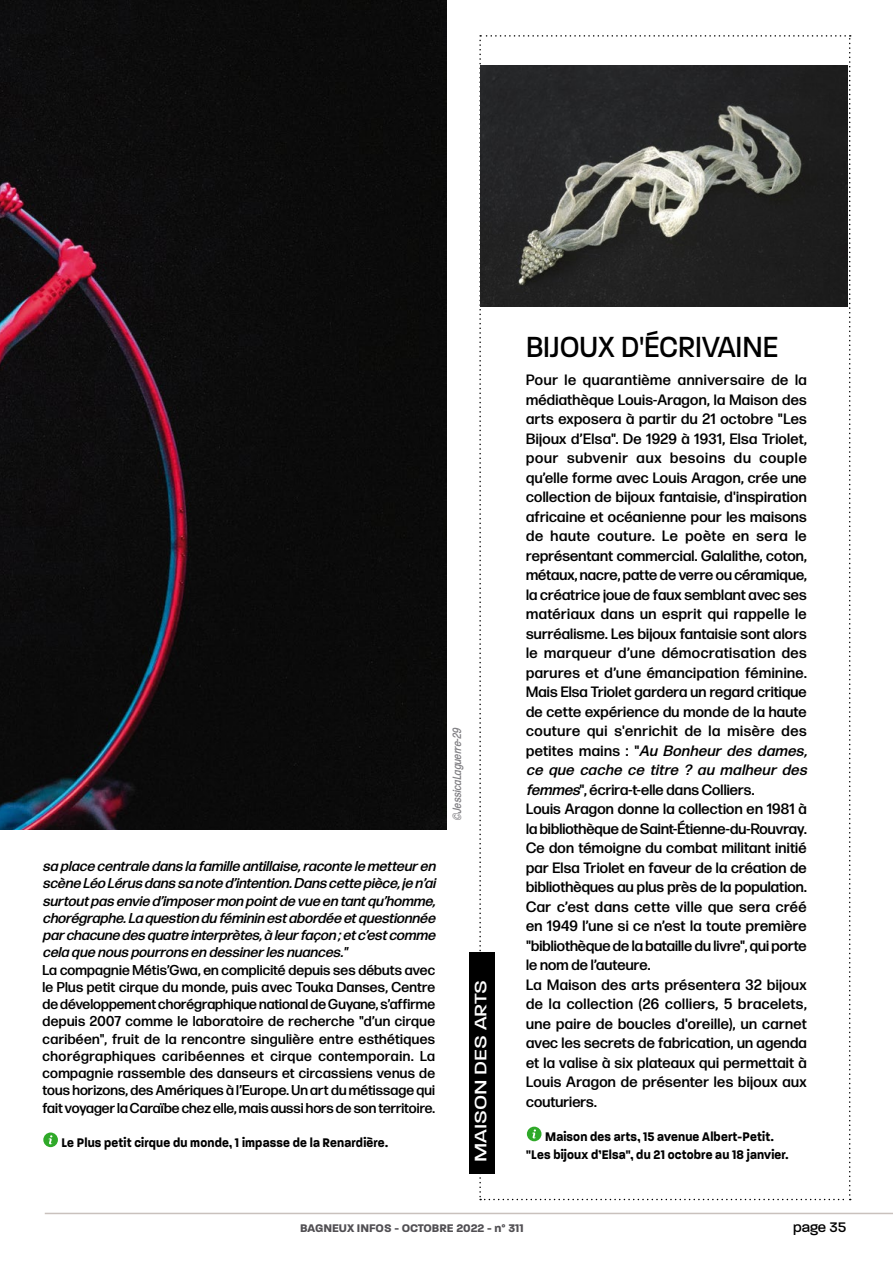
<style>
.page{position:relative;width:893px;height:1263px;background:#fff}
.page>*{position:absolute;margin:0;border:0;box-sizing:border-box;transform-origin:0 0}
.t1{font:500 31.5px "Paralucent";color:#000;scale:.9 1}
.t2{font:500 18px "Paralucent";color:#fff;scale:1.2 1}
.t3{font:500 15px/19.5px "Forma DJR Deck";letter-spacing:.02em;color:#000}
.t4{font:500 15px "Paralucent";color:#000}
.t5{font:500 14.25px/17.2px "Forma DJR Deck";letter-spacing:.005em;color:#000;text-align:justify}
.t6{font:italic 500 14.25px/17.2px "Forma DJR Deck";color:#000;text-align:justify}
.t7{font:700 13.5px "Paralucent";letter-spacing:.015em;color:#000;scale:.9 1}
.t8{font:700 12px "Paralucent";color:#514f53}
.t9{font:italic 500 12px "Forma DJR Deck";color:#818084;scale:.8 1}
.s1{font-style:italic}
</style>
<div class="page">
<hr style="left:45px;top:1213px;width:848px;height:1px;background:#c9c1bd">
<svg style="left:479px;top:35px;width:372px;height:1165px"></svg>
<div style="left:0;top:0;width:446px;height:830px;background:#0b0b0b"></div>
<div style="left:470px;top:952px;width:25px;height:222px;background:#000"></div>
<svg style="left:43px;top:1132px;width:15px;height:15px"></svg>
<img style="left:481px;top:66px;width:366px;height:240px">
<p class="t9" style="left:449px;top:821px;width:121px;rotate:-90deg">©JessicaLaguerre-29</p>
<p class="t6" style="left:42px;top:857px;width:398px">sa place centrale dans la famille antillaise,raconte le metteuren scène Léo Lérus dans sa note d’intention.Dans cette pièce,je n’ai surtoutpas envie d’imposermon pointde vue en tantqu’homme, chorégraphe.La question du féminin estabordée etquestionnée parchacune des quatre interprètes,à leurfaçon ;etc’estcomme cela que nous pourrons en dessinerles nuances."</p>
<p class="t5" style="left:43px;top:961px;width:394px">La compagnie Métis’Gwa, en complicité depuis ses débuts avec le Plus petit cirque du monde, puis avec Touka Danses, Centre de développement chorégraphique national de Guyane, s’affirme depuis 2007 comme le laboratoire de recherche "d’un cirque caribéen", fruit de la rencontre singulière entre esthétiques chorégraphiques caribéennes et cirque contemporain. La compagnie rassemble des danseurs et circassiens venus de tous horizons, des Amériques à l’Europe. Un art du métissage qui fait voyager la Caraïbe chez elle, mais aussi hors de son territoire.</p>
<p class="t7" style="left:61px;top:1134px;width:364px">Le Plus petit cirque du monde, 1 impasse de la Renardière.</p>
<p class="t2" style="left:470px;top:1162px;width:154px;rotate:-90deg">MAISON DES ARTS</p>
<h1 class="t1" style="left:526px;top:328px;width:282px">BIJOUX D'ÉCRIVAINE</h1>
<p class="t3" style="left:526px;top:370px;width:286px">Pour le quarantième anniversaire de la médiathèque Louis-Aragon, la Maison des arts exposera à partir du 21 octobre "Les Bijoux d’Elsa". De 1929 à 1931, Elsa Triolet, pour subvenir aux besoins du couple qu’elle forme avec Louis Aragon, crée une collection de bijoux fantaisie, d'inspiration africaine et océanienne pour les maisons de haute couture. Le poète en sera le représentant commercial. Galalithe, coton, métaux, nacre, patte de verre ou céramique, la créatrice joue de faux semblant avec ses matériaux dans un esprit qui rappelle le surréalisme. Les bijoux fantaisie sont alors le marqueur d’une démocratisation des parures et d’une émancipation féminine.<br>Mais Elsa Triolet gardera un regard critique de cette expérience du monde de la haute couture qui s'enrichit de la misère des p e t i t e s m a i n s : "<span class="s1">Au Bonheur des dames, ce que cache ce titre ? au malheur des femmes</span>", écrira-t-elle dans Colliers.<br>Louis Aragon donne la collection en 1981 à la bibliothèque de Saint-Étienne-du-Rouvray.<br>Ce don témoigne du combat militant initié par Elsa Triolet en faveur de la création de bibliothèques au plus près de la population.<br>Car c’est dans cette ville que sera créé en 1949 l’une si ce n’est la toute première "bibliothèque de la bataille du livre", qui porte le nom de l’auteure.<br>La Maison des arts présentera 32 bijoux de la collection (26 colliers, 5 bracelets, une paire de boucles d'oreille), un carnet avec les secrets de fabrication, un agenda et la valise à six plateaux qui permettait à Louis Aragon de présenter les bijoux aux couturiers.</p>
<p class="t7" style="left:545px;top:1129px;width:256px">Maison des arts, 15 avenue Albert-Petit.</p>
<p class="t7" style="left:526px;top:1146px;width:293px">"Les bijoux d’Elsa", du 21 octobre au 18 janvier.</p>
<p class="t8" style="left:300px;top:1221px;width:225px">BAGNEUX INFOS - OCTOBRE 2022 - n° 311</p>
<p class="t4" style="left:793px;top:1218px;width:55px">page 35</p>
</div>
